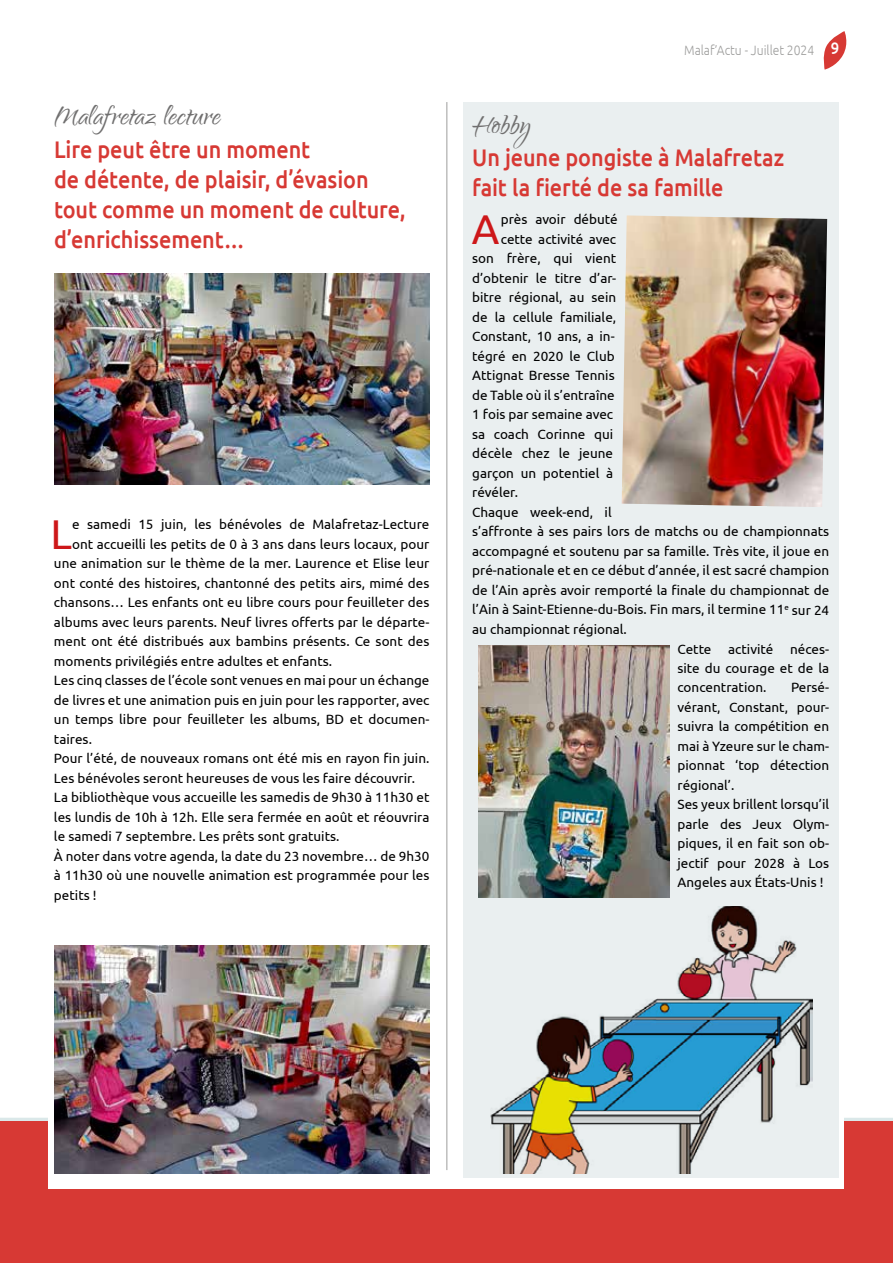
<style>
.page{position:relative;width:893px;height:1263px;background:#fff}
.page>*{position:absolute;margin:0;border:0;box-sizing:border-box;transform-origin:0 0}
.t1{font:41.7px "Ubuntu";color:#cd1719}
.t2{font:34.5px "Qwigley";letter-spacing:.005em;color:#706f6f}
.t3{font:500 24px/30px "Ubuntu";letter-spacing:-.005em;color:#d73934;scale:.9 1}
.t4{font:13.5px/19.5px "Ubuntu";color:#000}
.t5{font:300 13.5px "Ubuntu";color:#9d9d9c;scale:.9 1}
.s1{font-weight:500;font-size:16.5px;color:#fff}
</style>
<div class="page">
<svg style="left:823px;top:31px;width:24px;height:39px"></svg>
<svg style="left:0;top:1042px;width:893px;height:79px"></svg>
<div style="left:0;top:1121px;width:893px;height:142px;background:#d73934"></div>
<div style="left:49px;top:1075px;width:795px;height:113px;background:#fff"></div>
<hr style="left:446px;top:102px;width:1px;height:1068px;background:#9d9d9c">
<img style="left:54px;top:945px;width:375px;height:228px">
<div style="left:464px;top:102px;width:375px;height:1076px;background:#eaeff0"></div>
<img style="left:622px;top:215px;width:205px;height:292px">
<img style="left:479px;top:646px;width:190px;height:251px">
<img style="left:490px;top:906px;width:322px;height:267px">
<img style="left:54px;top:273px;width:375px;height:212px">
<h2 class="t2" style="left:54px;top:98px;width:168px">Malafretaz lecture</h2>
<h3 class="t3" style="left:54px;top:134px;width:392px">Lire peut être un moment<br>de détente, de plaisir, d’évasion tout comme un moment de culture, d’enrichissement…</h3>
<h1 class="t1" style="left:50px;top:509px;width:23px">L</h1>
<p class="t4" style="left:72px;top:514px;width:359px">e samedi 15 juin, les bénévoles de Malafretaz-Lecture</p>
<p class="t4" style="left:72px;top:534px;width:359px">ont accueilli les petits de 0 à 3 ans dans leurs locaux, pour</p>
<p class="t4" style="left:54px;top:553px;width:377px">une animation sur le thème de la mer. Laurence et Elise leur</p>
<p class="t4" style="left:54px;top:573px;width:377px">ont conté des histoires, chantonné des petits airs, mimé des</p>
<p class="t4" style="left:54px;top:592px;width:377px">chansons… Les enfants ont eu libre cours pour feuilleter des</p>
<p class="t4" style="left:54px;top:612px;width:377px">albums avec leurs parents. Neuf livres offerts par le départe-</p>
<p class="t4" style="left:54px;top:631px;width:377px">ment ont été distribués aux bambins présents. Ce sont des</p>
<p class="t4" style="left:54px;top:651px;width:280px">moments privilégiés entre adultes et enfants.</p>
<p class="t4" style="left:54px;top:670px;width:377px">Les cinq classes de l’école sont venues en mai pour un échange</p>
<p class="t4" style="left:54px;top:690px;width:377px">de livres et une animation puis en juin pour les rapporter, avec</p>
<p class="t4" style="left:54px;top:709px;width:377px">un temps libre pour feuilleter les albums, BD et documen-</p>
<p class="t4" style="left:54px;top:729px;width:39px">taires.</p>
<p class="t4" style="left:54px;top:748px;width:377px">Pour l’été, de nouveaux romans ont été mis en rayon fin juin.</p>
<p class="t4" style="left:54px;top:768px;width:362px">Les bénévoles seront heureuses de vous les faire découvrir.</p>
<p class="t4" style="left:54px;top:787px;width:377px">La bibliothèque vous accueille les samedis de 9h30 à 11h30 et</p>
<p class="t4" style="left:54px;top:807px;width:377px">les lundis de 10h à 12h. Elle sera fermée en août et réouvrira</p>
<p class="t4" style="left:54px;top:826px;width:287px">le samedi 7 septembre. Les prêts sont gratuits.</p>
<p class="t4" style="left:54px;top:846px;width:377px">À noter dans votre agenda, la date du 23 novembre… de 9h30</p>
<p class="t4" style="left:54px;top:865px;width:377px">à 11h30 où une nouvelle animation est programmée pour les</p>
<p class="t4" style="left:54px;top:885px;width:44px">petits !</p>
<p class="t5" style="left:684px;top:42px;width:174px">Malaf’Actu - Juillet 2024 <span class="s1">9</span></p>
<h2 class="t2" style="left:472px;top:106px;width:59px">Hobby</h2>
<h3 class="t3" style="left:472px;top:142px;width:348px">Un jeune pongiste à Malafretaz fait la fierté de sa famille</h3>
<h1 class="t1" style="left:472px;top:204px;width:29px">A</h1>
<p class="t4" style="left:501px;top:209px;width:118px">près avoir débuté</p>
<p class="t4" style="left:501px;top:229px;width:117px">cette activité avec</p>
<p class="t4" style="left:472px;top:248px;width:146px">son frère, qui vient</p>
<p class="t4" style="left:472px;top:268px;width:146px">d’obtenir le titre d’ar-</p>
<p class="t4" style="left:472px;top:287px;width:146px">bitre régional, au sein</p>
<p class="t4" style="left:472px;top:307px;width:145px">de la cellule familiale,</p>
<p class="t4" style="left:472px;top:326px;width:144px">Constant, 10 ans, a in-</p>
<p class="t4" style="left:472px;top:346px;width:144px">tégré en 2020 le Club</p>
<p class="t4" style="left:472px;top:365px;width:144px">Attignat Bresse Tennis</p>
<p class="t4" style="left:472px;top:385px;width:144px">de Table où il s’entraîne</p>
<p class="t4" style="left:472px;top:404px;width:143px">1 fois par semaine avec</p>
<p class="t4" style="left:472px;top:424px;width:143px">sa coach Corinne qui</p>
<p class="t4" style="left:472px;top:443px;width:143px">décèle chez le jeune</p>
<p class="t4" style="left:472px;top:463px;width:143px">garçon un potentiel à</p>
<p class="t4" style="left:472px;top:482px;width:47px">révéler.</p>
<p class="t4" style="left:472px;top:502px;width:141px">Chaque week-end, il</p>
<p class="t4" style="left:472px;top:521px;width:359px">s’affronte à ses pairs lors de matchs ou de championnats</p>
<p class="t4" style="left:472px;top:541px;width:359px">accompagné et soutenu par sa famille. Très vite, il joue en</p>
<p class="t4" style="left:472px;top:560px;width:359px">pré-nationale et en ce début d’année, il est sacré champion</p>
<p class="t4" style="left:472px;top:580px;width:359px">de l’Ain après avoir remporté la finale du championnat de</p>
<p class="t4" style="left:472px;top:599px;width:359px">l’Ain à Saint-Etienne-du-Bois. Fin mars, il termine 11<sup>e</sup> sur 24</p>
<p class="t4" style="left:472px;top:619px;width:156px">au championnat régional.</p>
<p class="t4" style="left:677px;top:638px;width:153px">Cette activité néces-</p>
<p class="t4" style="left:677px;top:658px;width:153px">site du courage et de la</p>
<p class="t4" style="left:677px;top:677px;width:90px">concentration.</p>
<p class="t4" style="left:677px;top:677px;width:153px;text-indent:114px">Persé&shy;vérant, Constant, pour&shy;suivra la compétition en mai à Yzeure sur le cham&shy;pionnat ‘top détection régional’.<br>Ses yeux brillent lorsqu’il parle des Jeux Olym&shy;piques, il en fait son ob&shy;jectif pour 2028 à Los<br>Angeles aux États-Unis !</p>
</div>
